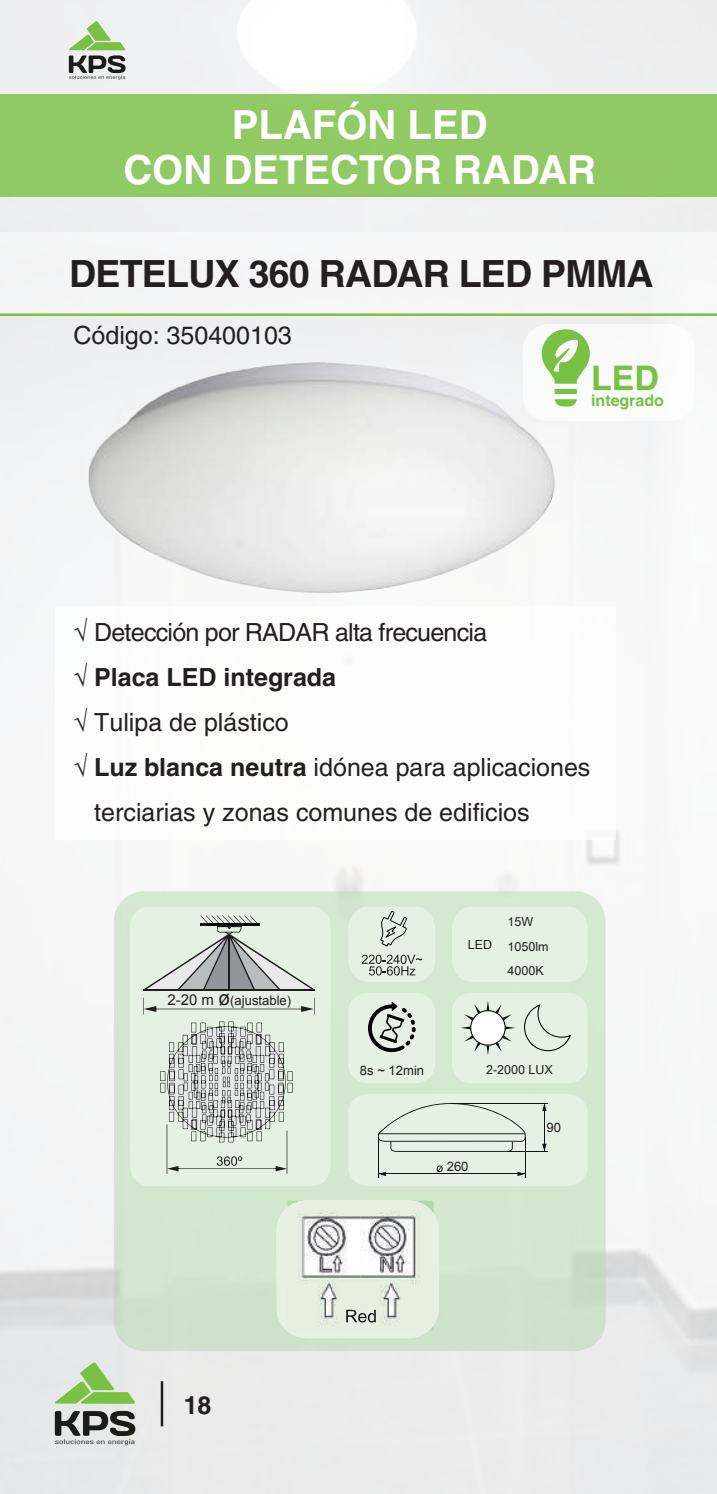
<style>
.page{position:relative;width:717px;height:1494px;background:#fff}
.page>*{position:absolute;margin:0;border:0;box-sizing:border-box;transform-origin:0 0}
.t1{font:700 40px/45px "Helvetica";color:#fff;text-align:center}
.t2{font:700 37.5px "Helvetica";letter-spacing:-.02em;color:#231f20}
.t3{font:700 33.75px "Helvetica LT";color:#79c142}
.t4{font:25px "Helvetica";color:#231f20}
.t5{font:25px "Helvetica";letter-spacing:-.03em;color:#231f20}
.t6{font:700 25px "Helvetica";color:#231f20}
.t7{font:700 16px "Helvetica LT";color:#79c142}
.t8{font:13px "Arial";color:#231f20}
.t9{font:12.5px "Arial Unicode MS";color:#231f20}
.s1{font-weight:700}
.s2{font-size:15px}
.s3{font-size:20px}
</style>
<div class="page">
<img style="left:0;top:0;width:716px;height:1493px">
<svg style="left:55px;top:1362px;width:80px;height:41px;background:#b8d7a1"></svg>
<svg style="left:55px;top:1410px;width:80px;height:35px;background:#8d8d8d"></svg>
<svg style="left:69px;top:21px;width:56px;height:59px"></svg>
<hr style="left:161px;top:1381px;width:2px;height:45px;background:#231f20">
<div style="left:55px;top:606px;width:559px;height:233px;background:#fff"></div>
<div style="left:0;top:232px;width:716px;height:83px;background:#f5f5f6"></div>
<div style="left:0;top:94px;width:716px;height:102px;background:#90ca65"></div>
<hr style="left:0;top:313px;width:716px;height:3px;background:#79c142">
<div style="left:522px;top:324px;width:172px;height:97px;background:#fff;border-radius:26px"></div>
<svg style="left:560px;top:399px;width:16px;height:7px"></svg>
<svg style="left:541px;top:329px;width:48px;height:55px"></svg>
<div style="left:554px;top:389px;width:22px;height:5px;background:#79c142"></div>
<img style="left:86px;top:357px;width:474px;height:240px">
<div style="left:114px;top:891px;width:491px;height:459px;background:#d4e7d0"></div>
<div style="left:348px;top:1094px;width:239px;height:91px;background:#e4f1e3;border-radius:19px"></div>
<div style="left:348px;top:992px;width:86px;height:90px;background:#e4f1e3;border-radius:19px"></div>
<div style="left:452px;top:992px;width:135px;height:90px;background:#e4f1e3;border-radius:19px"></div>
<div style="left:452px;top:906px;width:135px;height:75px;background:#e4f1e3"></div>
<div style="left:130px;top:906px;width:200px;height:279px;background:#e4f1e3;border-radius:19px"></div>
<svg style="left:143px;top:997px;width:172px;height:17px"></svg>
<svg style="left:143px;top:915px;width:172px;height:75px"></svg>
<hr style="left:166px;top:1124px;width:1px;height:49px;background:#201d1e">
<hr style="left:286px;top:1130px;width:1px;height:43px;background:#201d1e">
<svg style="left:160px;top:1021px;width:132px;height:121px"></svg>
<svg style="left:167px;top:1156px;width:120px;height:15px"></svg>
<svg style="left:378px;top:1103px;width:147px;height:48px"></svg>
<hr style="left:378px;top:1137px;width:1px;height:40px;background:#101315">
<hr style="left:450px;top:1103px;width:97px;height:1px;background:#101315">
<hr style="left:506px;top:1151px;width:41px;height:1px;background:#101315">
<hr style="left:524px;top:1137px;width:1px;height:40px;background:#101315">
<hr style="left:544px;top:1103px;width:1px;height:47px;background:#101315">
<hr style="left:378px;top:1173px;width:146px;height:1px;background:#101315">
<svg style="left:379px;top:1171px;width:7px;height:4px"></svg>
<svg style="left:542px;top:1143px;width:4px;height:8px"></svg>
<svg style="left:542px;top:1105px;width:4px;height:5px"></svg>
<svg style="left:517px;top:1171px;width:7px;height:4px"></svg>
<svg style="left:436px;top:1165px;width:6px;height:7px"></svg>
<svg style="left:368px;top:1001px;width:47px;height:51px"></svg>
<svg style="left:524px;top:1004px;width:46px;height:47px"></svg>
<svg style="left:461px;top:1001px;width:54px;height:54px"></svg>
<svg style="left:348px;top:906px;width:86px;height:75px;background:#d4e0d2"></svg>
<svg style="left:276px;top:1207px;width:162px;height:131px;background:#e1eedf"></svg>
<img style="left:287px;top:1200px;width:146px;height:130px">
<img style="left:346px;top:1309px;width:29px;height:13px">
<svg style="left:0;top:0;width:7px;height:7px"></svg>
<svg style="left:0;top:1492px;width:7px;height:2px"></svg>
<svg style="left:712px;top:0;width:5px;height:7px"></svg>
<h1 class="t1" style="left:123px;top:101px;width:474px">PLAFÓN LED<br>CON DETECTOR RADAR</h1>
<h2 class="t2" style="left:69px;top:251px;width:585px">DETELUX 360 RADAR LED PMMA</h2>
<p class="t4" style="left:73px;top:321px;width:220px">Código: 350400103</p>
<h3 class="t3" style="left:591px;top:357px;width:69px">LED</h3>
<p class="t7" style="left:591px;top:390px;width:74px">integrado</p>
<p class="t5" style="left:73px;top:617px;width:415px">√ Detección por RADAR alta frecuencia</p>
<p class="t6" style="left:73px;top:661px;width:264px">√ Placa LED integrada</p>
<p class="t4" style="left:73px;top:707px;width:217px">√ Tulipa de plástico</p>
<p class="t4" style="left:73px;top:752px;width:518px">√ <span class="s1">Luz blanca neutra</span> idónea para aplicaciones</p>
<p class="t4" style="left:94px;top:797px;width:436px">terciarias y zonas comunes de edificios</p>
<p class="t8" style="left:167px;top:991px;width:125px"><span class="s2">2-20 m</span> <span class="s3">ø</span>(ajustable)</p>
<p class="t9" style="left:507px;top:912px;width:27px">15W</p>
<p class="t9" style="left:467px;top:937px;width:82px">LED 1050lm</p>
<p class="t9" style="left:507px;top:961px;width:38px">4000K</p>
<p class="t8" style="left:360px;top:1060px;width:66px">8s ~ 12min</p>
<p class="t9" style="left:486px;top:1060px;width:68px">2-2000 LUX</p>
<p class="t8" style="left:446px;top:1157px;width:23px">260</p>
<p class="t8" style="left:546px;top:1118px;width:16px">90</p>
<p class="t6" style="left:184px;top:1389px;width:29px">18</p>
</div>
